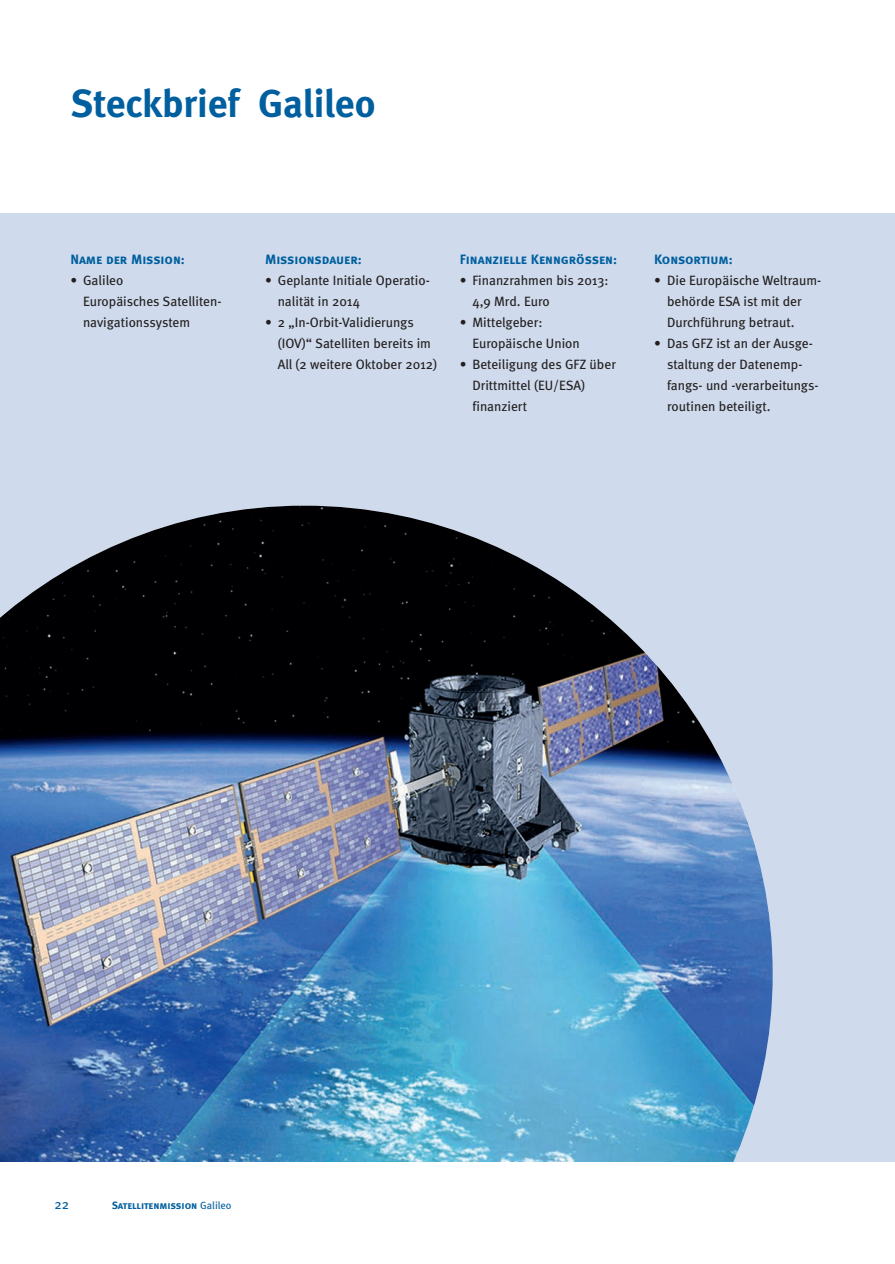
<style>
.page{position:relative;width:895px;height:1264px;background:#fff}
.page>*{position:absolute;margin:0;border:0;box-sizing:border-box;transform-origin:0 0}
.t1{font:700 39px "Meta";color:#005f9f}
.t2{font:13.5px/21px "Meta";color:#231f20}
.t3{font:13.5px "Meta Bold Caps";color:#005f9f}
.t4{font:13.5px "Meta Book Caps";color:#005f9f}
.t5{font:10.5px "Meta Bold Caps";letter-spacing:-.01em;color:#005f9f}
.s1{font-family:"Meta"}
</style>
<div class="page">
<div style="left:0;top:214px;width:894px;height:952px;background:#cfdbec"></div>
<img style="left:0;top:506px;width:772px;height:656px">
<hr style="left:894px;top:214px;width:1px;height:952px;background:#cfdbec">
<div style="left:0;top:1162px;width:894px;height:102px;background:#fff"></div>
<h1 class="t1" style="left:70px;top:79px;width:306px">Steckbrief Galileo</h1>
<p class="t3" style="left:70px;top:251px;width:116px">Name der Mission:</p>
<p class="t2" style="left:83px;top:270px;width:140px;text-indent:-13px">• Galileo<br>Europäisches Satelliten - navigationssystem</p>
<p class="t3" style="left:265px;top:251px;width:98px">Missionsdauer:</p>
<p class="t2" style="left:278px;top:270px;width:153px;text-indent:-13px">• Geplante Initiale Operatio&shy;nalität in 2014</p>
<p class="t2" style="left:278px;top:312px;width:161px;text-indent:-13px">• 2 „In-Orbit-Validierungs (IOV)“ Satelliten bereits im<br>All (2 weitere Oktober 2012)</p>
<p class="t3" style="left:459px;top:251px;width:159px">Finanzielle Kenngrößen:</p>
<p class="t2" style="left:472px;top:270px;width:137px;text-indent:-13px">• Finanzrahmen bis 2013:<br>4,9 Mrd. Euro</p>
<p class="t2" style="left:472px;top:312px;width:109px;text-indent:-13px">• Mittelgeber:<br>Europäische Union</p>
<p class="t2" style="left:472px;top:354px;width:145px;text-indent:-13px">• Beteiligung des GFZ über<br>Drittmittel (EU/ESA) finanziert</p>
<p class="t3" style="left:654px;top:251px;width:80px">Konsortium:</p>
<p class="t2" style="left:667px;top:270px;width:156px;text-indent:-13px">• Die Europäische Weltraum&shy;behörde ESA ist mit der<br>Durchführung betraut.</p>
<p class="t2" style="left:667px;top:333px;width:153px;text-indent:-13px">• Das GFZ ist an der Ausge&shy;staltung der Datenemp&shy;fangs- und -verarbeitungs&shy;routinen beteiligt.</p>
<p class="t4" style="left:54px;top:1196px;width:16px">22</p>
<p class="t5" style="left:112px;top:1199px;width:121px">Satellitenmission <span class="s1">Galileo</span></p>
</div>
